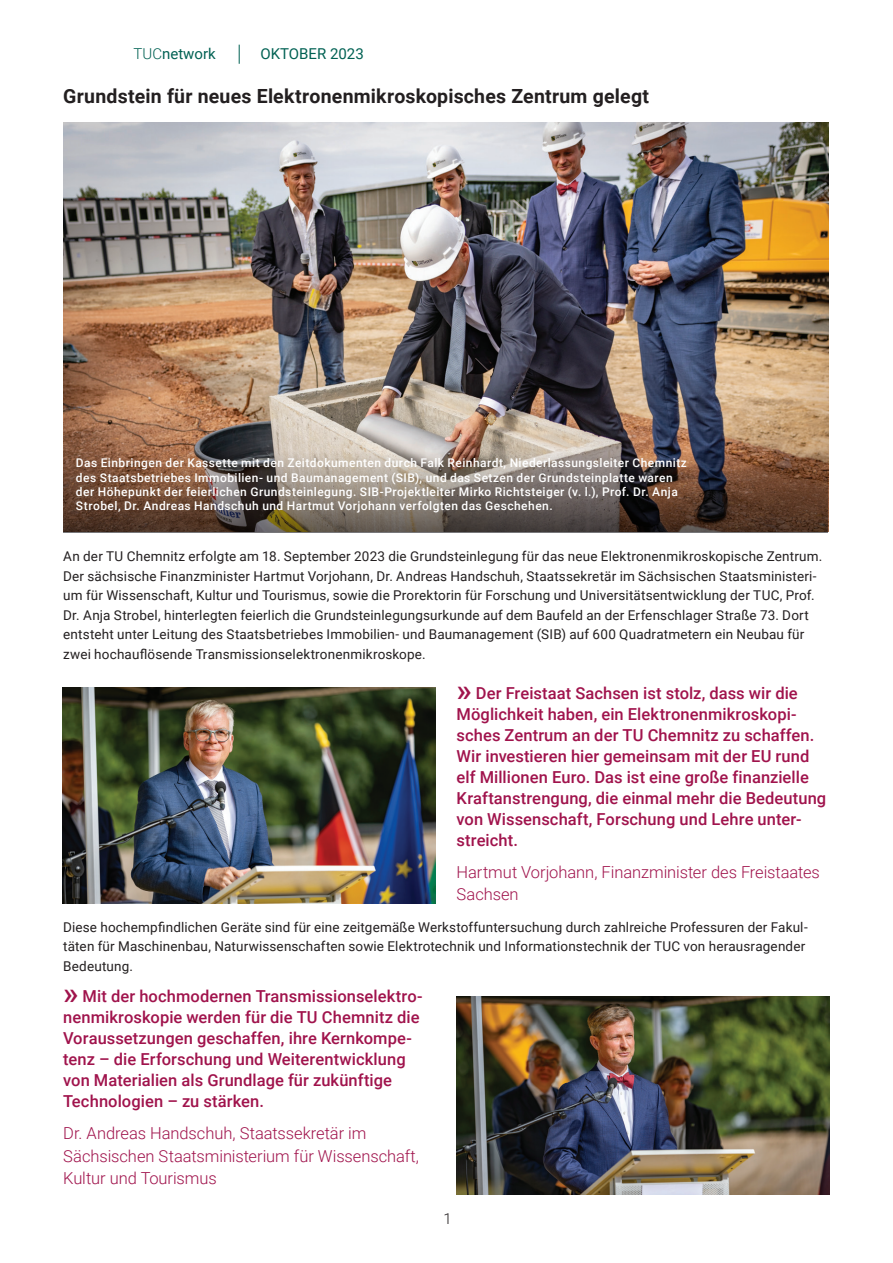
<style>
.page{position:relative;width:893px;height:1263px;background:#fff}
.page>*{position:absolute;margin:0;border:0;box-sizing:border-box;transform-origin:0 0}
.t1{font:700 19.5px "Roboto";letter-spacing:.01em;color:#231f20}
.t2{font:500 16.5px/21px "Roboto";letter-spacing:.005em;color:#a0134c}
.t3{font:300 16.5px/22.5px "Roboto";letter-spacing:-.005em;color:#a0134c}
.t4{font:15px "Roboto";color:#006153}
.t5{font:300 15px "Roboto";color:#231f20}
.t6{font:13.5px/19.5px "Roboto";letter-spacing:.01em;color:#231f20}
.t7{font:500 12px/14.4px "Roboto";letter-spacing:.04em;color:#fff}
.s1{font-weight:300}
.s2{font-size:31.5px}
</style>
<div class="page">
<svg style="left:239px;top:45px;width:1px;height:19px"></svg>
<img style="left:63px;top:122px;width:766px;height:410px">
<img style="left:63px;top:434px;width:765px;height:99px">
<img style="left:63px;top:688px;width:372px;height:215px">
<img style="left:457px;top:996px;width:372px;height:199px">
<p class="t4" style="left:134px;top:43px;width:84px"><span class="s1">TUC</span>network</p>
<p class="t4" style="left:260px;top:43px;width:105px">OKTOBER 2023</p>
<h1 class="t1" style="left:63px;top:82px;width:587px">Grundstein für neues Elektronenmikroskopisches Zentrum gelegt</h1>
<p class="t7" style="left:76px;top:455px;width:612px">Das Einbringen der Kassette mit den Zeitdokumenten durch Falk Reinhardt, Niederlassungsleiter Chemnitz des Staatsbetriebes Immobilien- und Baumanagement (SIB), und das Setzen der Grundsteinplatte waren der Höhepunkt der feierlichen Grundsteinlegung. SIB-Projektleiter Mirko Richtsteiger (v. l.), Prof. Dr. Anja Strobel, Dr. Andreas Handschuh und Hartmut Vorjohann verfolgten das Geschehen.</p>
<p class="t6" style="left:63px;top:546px;width:761px">An der TU Chemnitz erfolgte am 18. September 2023 die Grundsteinlegung für das neue Elektronenmikroskopische Zentrum.<br>Der sächsische Finanzminister Hartmut Vorjohann, Dr. Andreas Handschuh, Staatssekretär im Sächsischen Staatsministeri&shy;um für Wissenschaft, Kultur und Tourismus, sowie die Prorektorin für Forschung und Universitätsentwicklung der TUC, Prof.<br>Dr. Anja Strobel, hinterlegten feierlich die Grundsteinlegungsurkunde auf dem Baufeld an der Erfenschlager Straße 73. Dort entsteht unter Leitung des Staatsbetriebes Immobilien- und Baumanagement (SIB) auf 600 Quadratmetern ein Neubau für zwei hochauflösende Transmissionselektronenmikroskope.</p>
<p class="t2" style="left:457px;top:681px;width:371px"><span class="s2">»</span> Der Freistaat Sachsen ist stolz, dass wir die Möglichkeit haben, ein Elektronenmikroskopi&shy;sches Zentrum an der TU Chemnitz zu schaffen.<br>Wir investieren hier gemeinsam mit der EU rund elf Millionen Euro. Das ist eine große finanzielle Kraftanstrengung, die einmal mehr die Bedeutung von Wissenschaft, Forschung und Lehre unter&shy;streicht.</p>
<p class="t3" style="left:457px;top:860px;width:365px">Hartmut Vorjohann, Finanzminister des Freistaates<br>Sachsen</p>
<p class="t6" style="left:63px;top:916px;width:746px">Diese hochempfindlichen Geräte sind für eine zeitgemäße Werkstoffuntersuchung durch zahlreiche Professuren der Fakul&shy;täten für Maschinenbau, Naturwissenschaften sowie Elektrotechnik und Informationstechnik der TUC von herausragender<br>Bedeutung.</p>
<p class="t2" style="left:63px;top:985px;width:361px"><span class="s2">»</span> Mit der hochmodernen Transmissionselektro&shy;nenmikroskopie werden für die TU Chemnitz die Voraussetzungen geschaffen, ihre Kernkompe&shy;tenz – die Erforschung und Weiterentwicklung von Materialien als Grundlage für zukünftige Technologien – zu stärken.</p>
<p class="t3" style="left:63px;top:1121px;width:357px">Dr. Andreas Handschuh, Staatssekretär im<br>Sächsischen Staatsministerium für Wissenschaft,<br>Kultur und Tourismus</p>
<p class="t5" style="left:443px;top:1208px;width:10px">1</p>
</div>
